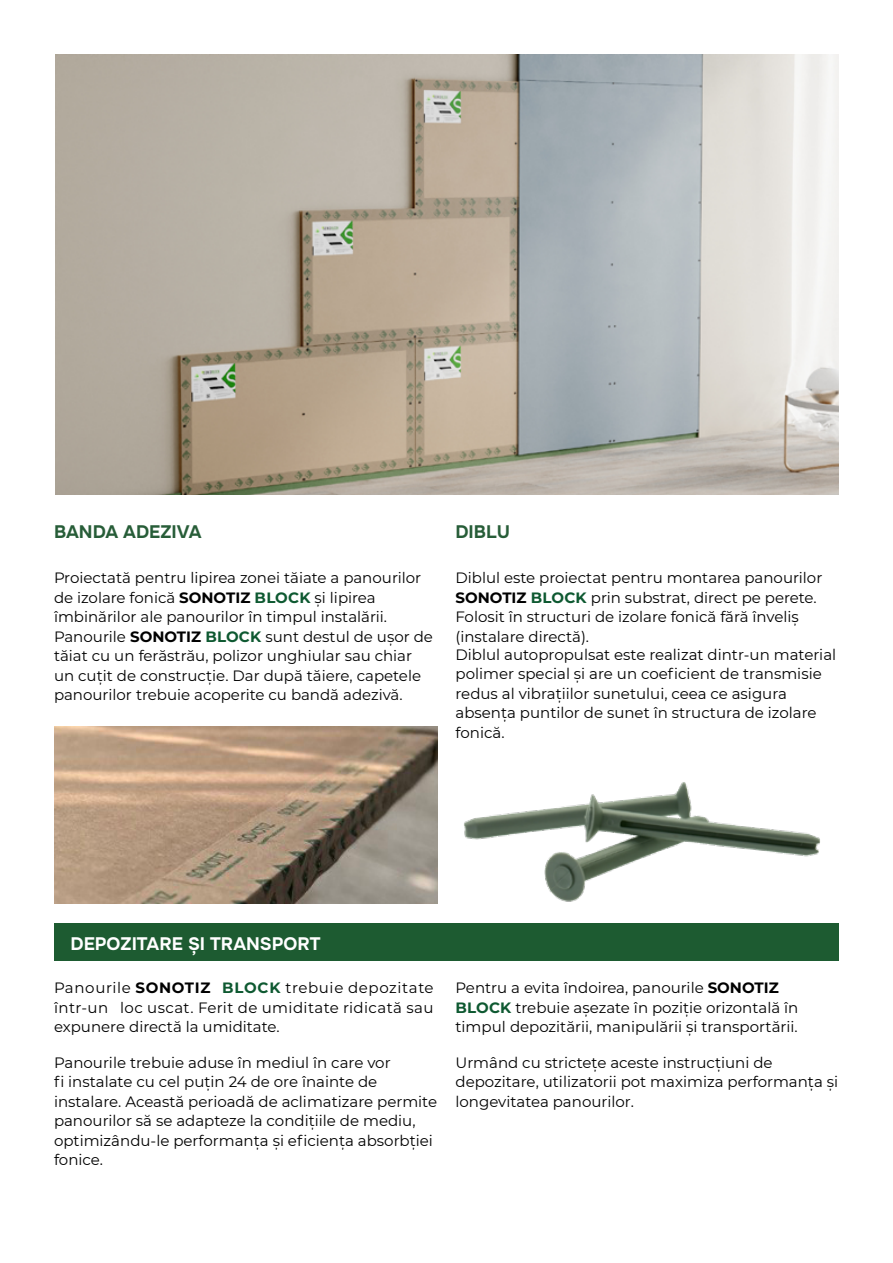
<style>
.page{position:relative;width:893px;height:1263px;background:#fff}
.page>*{position:absolute;margin:0;border:0;box-sizing:border-box;transform-origin:0 0}
.t1{font:700 18px "Onest";color:#fff}
.t2{font:700 18px "Onest";color:#275d38}
.t3{font:15px/19.5px "Montserrat";color:#000}
.s1{font-weight:700}
.s2{font-weight:700;color:#0e5931}
</style>
<div class="page">
<img style="left:56px;top:54px;width:783px;height:441px">
<div style="left:54px;top:923px;width:785px;height:38px;background:#1d5b31"></div>
<img style="left:54px;top:726px;width:383px;height:177px">
<img style="left:464px;top:782px;width:356px;height:120px">
<p class="t2" style="left:54px;top:521px;width:149px">BANDA ADEZIVA</p>
<p class="t2" style="left:455px;top:521px;width:56px">DIBLU</p>
<p class="t3" style="left:54px;top:568px;width:380px">Proiectată pentru lipirea zonei tăiate a panourilor de izolare fonică <span class="s1">SONOTIZ</span> <span class="s2">BLOCK</span> și lipirea îmbinărilor ale panourilor în timpul instalării.<br>Panourile <span class="s1">SONOTIZ</span> <span class="s2">BLOCK</span> sunt destul de ușor de tăiat cu un ferăstrău, polizor unghiular sau chiar un cuțit de construcție. Dar după tăiere, capetele panourilor trebuie acoperite cu bandă adezivă.</p>
<p class="t3" style="left:455px;top:568px;width:368px">Diblul este proiectat pentru montarea panourilor <span class="s1">SONOTIZ</span> <span class="s2">BLOCK</span> prin substrat, direct pe perete.<br>Folosit în structuri de izolare fonică fără înveliș (instalare directă).</p>
<p class="t3" style="left:455px;top:644px;width:382px">Diblul autopropulsat este realizat dintr-un material polimer special și are un coeficient de transmisie redus al vibrațiilor sunetului, ceea ce asigura absența puntilor de sunet în structura de izolare fonică.</p>
<p class="t1" style="left:71px;top:932px;width:252px">DEPOZITARE ȘI TRANSPORT</p>
<p class="t3" style="left:54px;top:977px;width:381px;text-align:justify">Panourile <span class="s1">SONOTIZ</span> <span class="s2">BLOCK</span> trebuie depozitate într-un loc uscat. Ferit de umiditate ridicată sau expunere directă la umiditate.</p>
<p class="t3" style="left:54px;top:1052px;width:385px">Panourile trebuie aduse în mediul în care vor<br>fi instalate cu cel puțin 24 de ore înainte de instalare. Această perioadă de aclimatizare permite panourilor să se adapteze la condițiile de mediu, optimizându-le performanța și eficiența absorbției fonice.</p>
<p class="t3" style="left:455px;top:977px;width:344px">Pentru a evita îndoirea, panourile <span class="s1">SONOTIZ<br></span><span class="s2">BLOCK</span> trebuie așezate în poziție orizontală în timpul depozitării, manipulării și transportării.</p>
<p class="t3" style="left:455px;top:1052px;width:384px">Urmând cu strictețe aceste instrucțiuni de depozitare, utilizatorii pot maximiza performanța și longevitatea panourilor.</p>
</div>
